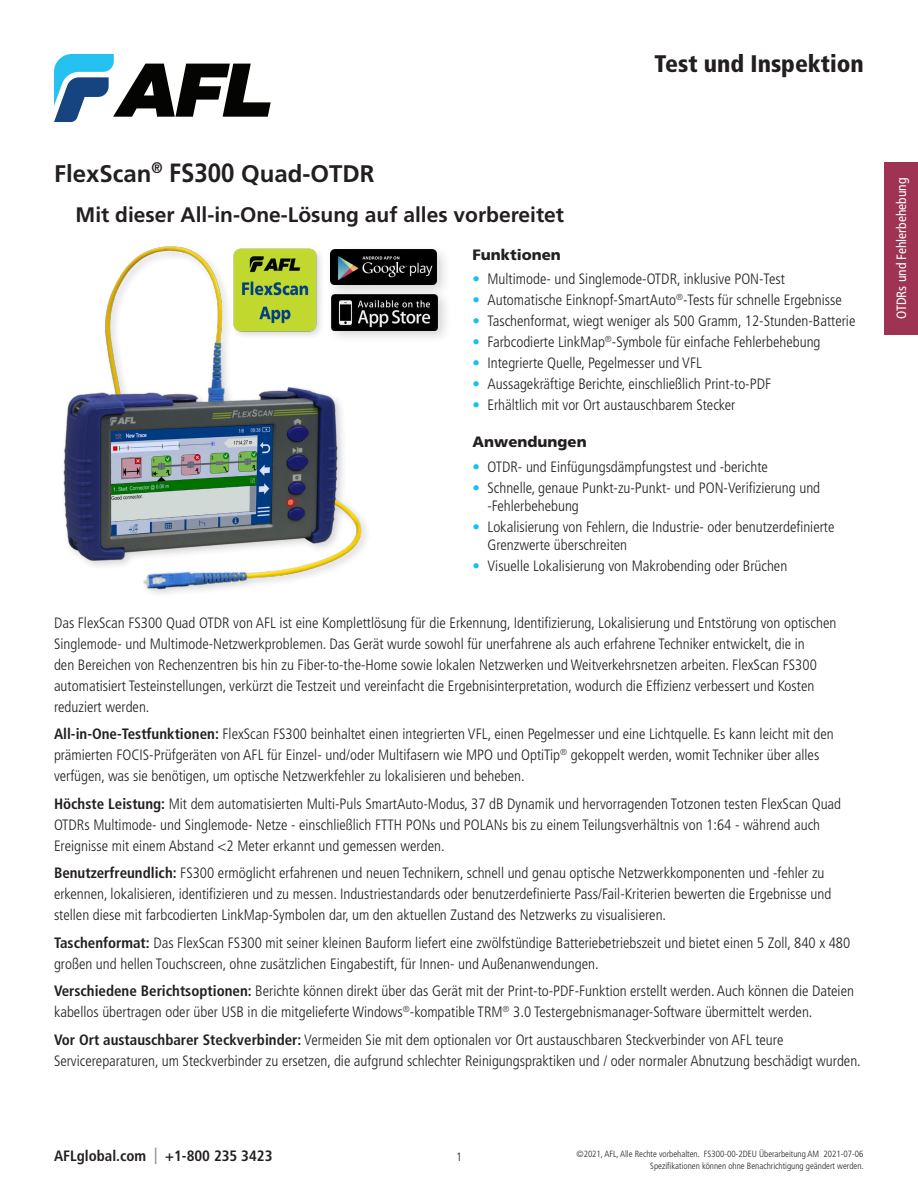
<style>
.page{position:relative;width:918px;height:1188px;background:#fff}
.page>*{position:absolute;margin:0;border:0;box-sizing:border-box;transform-origin:0 0}
.t1{font:700 24px "Frutiger LT Std";color:#231f20}
.t2{font:900 condensed 24px "Frutiger LT Std";color:#231f20}
.PP_Title{font:700 21px "Frutiger LT Std";color:#231f20}
.PP_Body{font:300 condensed 15px/21px "Frutiger LT Std";color:#231f20}
.t3{font:700 condensed 15px "Frutiger LT Std";color:#231f20}
.PP_Subhead{font:900 15px "Frutiger LT Std";color:#231f20}
.t4{font:condensed 13.5px "Frutiger LT Std";color:#fff}
.t5{font:300 condensed 12px "Frutiger LT Std";color:#231f20}
.t6{font:300 condensed 9px/12px "Frutiger LT Std";color:#231f20;text-align:right}
.s1{font-size:26.4px}
.s2{color:#15c0f2}
.s3{font-weight:700}
.s4{font-size:16.5px;color:#939598}
</style>
<div class="page">
<svg style="left:54px;top:54px;width:217px;height:68px"></svg>
<div style="left:884px;top:162px;width:34px;height:173px;background:#9f3353"></div>
<img style="left:63px;top:246px;width:304px;height:345px">
<div style="left:231px;top:246px;width:95px;height:95px;background:#fdfdfd"></div>
<img style="left:229px;top:246px;width:92px;height:91px">
<div style="left:326px;top:288px;width:127px;height:57px;background:#231f20;opacity:.2"></div>
<img style="left:332px;top:299px;width:106px;height:31px">
<div style="left:325px;top:244px;width:127px;height:55px;background:#231f20;opacity:.2"></div>
<img style="left:330px;top:250px;width:107px;height:35px">
<h1 class="t2" style="left:655px;top:49px;width:211px">Test und Inspektion</h1>
<h1 class="t1" style="left:54px;top:159px;width:322px">FlexScan<sup>®</sup> <span class="s1">FS300</span> Quad-OTDR</h1>
<p class="PP_Title" style="left:76px;top:202px;width:490px">Mit dieser All-in-One-Lösung auf alles vorbereitet</p>
<p class="PP_Subhead" style="left:472px;top:245px;width:90px">Funktionen</p>
<p class="PP_Body" style="left:472px;top:269px;width:314px"><span class="s2">•</span> Multimode- und Singlemode-OTDR, inklusive PON-Test</p>
<p class="PP_Body" style="left:472px;top:290px;width:371px"><span class="s2">•</span> Automatische Einknopf-SmartAuto<sup>®</sup>-Tests für schnelle Ergebnisse</p>
<p class="PP_Body" style="left:472px;top:311px;width:384px"><span class="s2">•</span> Taschenformat, wiegt weniger als 500 Gramm, 12-Stunden-Batterie</p>
<p class="PP_Body" style="left:472px;top:332px;width:350px"><span class="s2">•</span> Farbcodierte LinkMap<sup>®</sup>-Symbole für einfache Fehlerbehebung</p>
<p class="PP_Body" style="left:472px;top:353px;width:231px"><span class="s2">•</span> Integrierte Quelle, Pegelmesser und VFL</p>
<p class="PP_Body" style="left:472px;top:374px;width:300px"><span class="s2">•</span> Aussagekräftige Berichte, einschließlich Print-to-PDF</p>
<p class="PP_Body" style="left:472px;top:395px;width:264px"><span class="s2">•</span> Erhältlich mit vor Ort austauschbarem Stecker</p>
<p class="PP_Subhead" style="left:472px;top:433px;width:116px">Anwendungen</p>
<p class="PP_Body" style="left:472px;top:456px;width:297px"><span class="s2">•</span> OTDR- und Einfügungsdämpfungstest und -berichte</p>
<p class="PP_Body" style="left:488px;top:479px;width:334px;line-height:18px;text-indent:-15px"><span class="s2">•</span> Schnelle, genaue Punkt-zu-Punkt- und PON-Verifizierung und -Fehlerbehebung</p>
<p class="PP_Body" style="left:488px;top:518px;width:348px;line-height:18px;text-indent:-15px"><span class="s2">•</span> Lokalisierung von Fehlern, die Industrie- oder benutzerdefinierte<br>Grenzwerte überschreiten</p>
<p class="PP_Body" style="left:472px;top:555px;width:316px"><span class="s2">•</span> Visuelle Lokalisierung von Makrobending oder Brüchen</p>
<p class="PP_Body" style="left:54px;top:612px;width:784px">Das FlexScan FS300 Quad OTDR von AFL ist eine Komplettlösung für die Erkennung, Identifizierung, Lokalisierung und Entstörung von optischen Singlemode- und Multimode-Netzwerkproblemen. Das Gerät wurde sowohl für unerfahrene als auch erfahrene Techniker entwickelt, die in<br>den Bereichen von Rechenzentren bis hin zu Fiber-to-the-Home sowie lokalen Netzwerken und Weitverkehrsnetzen arbeiten. FlexScan FS300 automatisiert Testeinstellungen, verkürzt die Testzeit und vereinfacht die Ergebnisinterpretation, wodurch die Effizienz verbessert und Kosten reduziert werden.</p>
<p class="PP_Body" style="left:54px;top:724px;width:781px"><span class="s3">All-in-One-Testfunktionen:</span> FlexScan FS300 beinhaltet einen integrierten VFL, einen Pegelmesser und eine Lichtquelle. Es kann leicht mit den prämierten FOCIS-Prüfgeräten von AFL für Einzel- und/oder Multifasern wie MPO und OptiTip<sup>®</sup> gekoppelt werden, womit Techniker über alles verfügen, was sie benötigen, um optische Netzwerkfehler zu lokalisieren und beheben.</p>
<p class="PP_Body" style="left:54px;top:793px;width:789px"><span class="s3">Höchste Leistung:</span> Mit dem automatisierten Multi-Puls SmartAuto-Modus, 37 dB Dynamik und hervorragenden Totzonen testen FlexScan Quad<br>OTDRs Multimode- und Singlemode- Netze - einschließlich FTTH PONs und POLANs bis zu einem Teilungsverhältnis von 1:64 - während auch<br>Ereignisse mit einem Abstand &lt;2 Meter erkannt und gemessen werden.</p>
<p class="PP_Body" style="left:54px;top:863px;width:779px"><span class="s3">Benutzerfreundlich:</span> FS300 ermöglicht erfahrenen und neuen Technikern, schnell und genau optische Netzwerkkomponenten und -fehler zu erkennen, lokalisieren, identifizieren und zu messen. Industriestandards oder benutzerdefinierte Pass/Fail-Kriterien bewerten die Ergebnisse und stellen diese mit farbcodierten LinkMap-Symbolen dar, um den aktuellen Zustand des Netzwerks zu visualisieren.</p>
<p class="PP_Body" style="left:54px;top:932px;width:798px"><span class="s3">Taschenformat:</span> Das FlexScan FS300 mit seiner kleinen Bauform liefert eine zwölfstündige Batteriebetriebszeit und bietet einen 5 Zoll, 840 x 480 großen und hellen Touchscreen, ohne zusätzlichen Eingabestift, für Innen- und Außenanwendungen.</p>
<p class="PP_Body" style="left:54px;top:981px;width:802px"><span class="s3">Verschiedene Berichtsoptionen:</span> Berichte können direkt über das Gerät mit der Print-to-PDF-Funktion erstellt werden. Auch können die Dateien kabellos übertragen oder über USB in die mitgelieferte Windows<sup>®</sup>-kompatible TRM<sup>®</sup> 3.0 Testergebnismanager-Software übermittelt werden.</p>
<p class="PP_Body" style="left:54px;top:1029px;width:808px"><span class="s3">Vor Ort austauschbarer Steckverbinder:</span> Vermeiden Sie mit dem optionalen vor Ort austauschbaren Steckverbinder von AFL teure<br>Servicereparaturen, um Steckverbinder zu ersetzen, die aufgrund schlechter Reinigungspraktiken und / oder normaler Abnutzung beschädigt wurden.</p>
<p class="t3" style="left:54px;top:1147px;width:220px">AFLglobal.com <span class="s4">|</span> +1-800 235 3423</p>
<p class="t5" style="left:456px;top:1150px;width:7px">1</p>
<p class="t6" style="left:576px;top:1148px;width:289px">©2021, AFL, Alle Rechte vorbehalten. FS300-00-2DEU Überarbeitung AM 2021-07-06<br>Spezifikationen können ohne Benachrichtigung geändert werden.</p>
<p class="t4" style="left:894px;top:319px;width:143px;rotate:-90deg">OTDRs und Fehlerbehebung</p>
</div>
